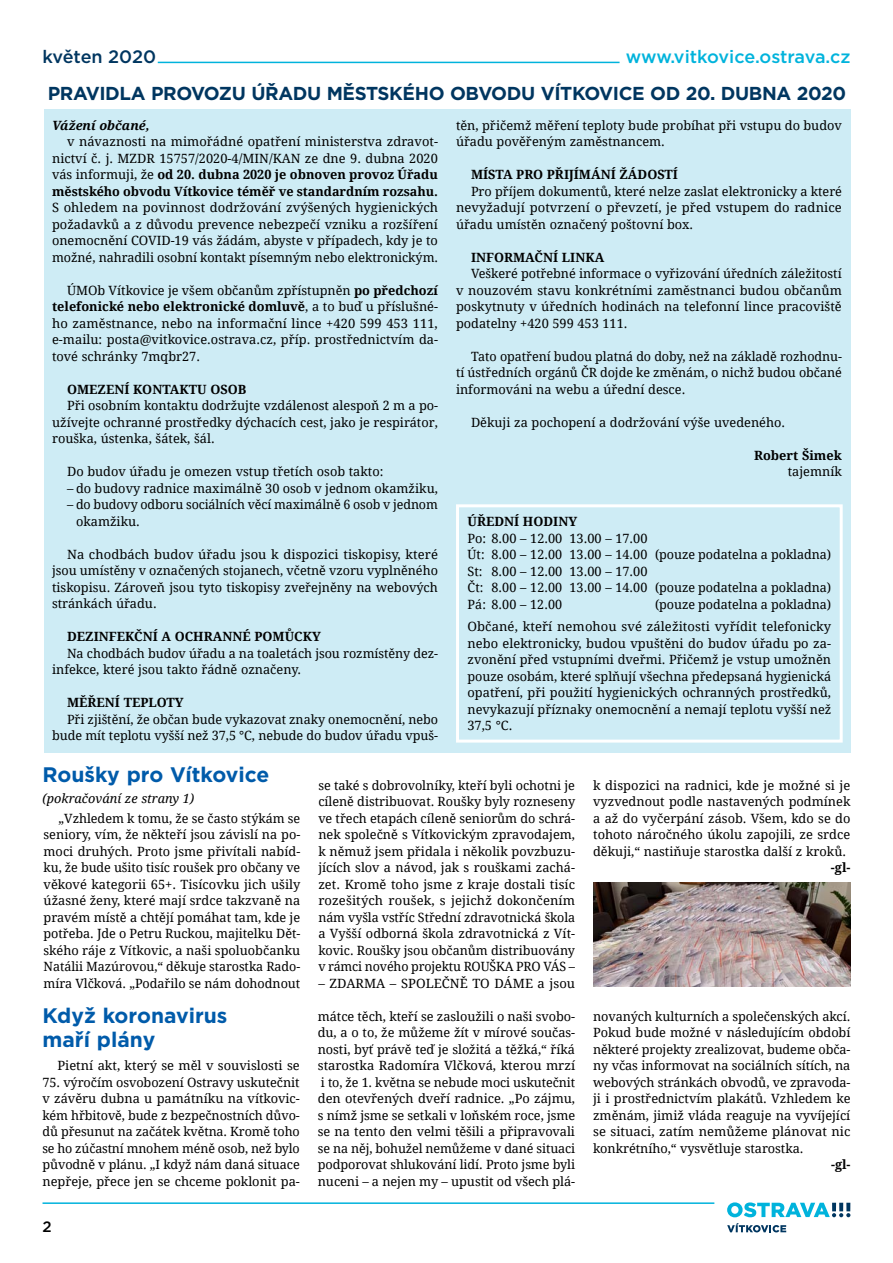
<style>
.page{position:relative;width:893px;height:1263px;background:#fff}
.page>*{position:absolute;margin:0;border:0;box-sizing:border-box;transform-origin:0 0}
.t1{font:700 21px/24px "Gotham";color:#005baa}
.t2{font:700 18.75px "Gotham";letter-spacing:-.02em;color:#003660}
.t3{font:500 18px "Gotham";letter-spacing:-.01em;color:#00b3dc}
.t4{font:500 18px "Gotham";letter-spacing:-.005em;color:#003660}
.t5{font:500 15px "Gotham";color:#000}
.t6{font:12.75px/16.5px "Droid Serif";color:#000;text-align:justify}
.t7{font:700 12.75px "Droid Serif";color:#000}
.t8{font:italic 12.75px "Droid Serif";color:#000}
.t9{font:italic 700 12.75px "Droid Serif";color:#000}
.s1{font-weight:700}
</style>
<div class="page">
<svg style="left:727px;top:1202px;width:123px;height:15px"></svg>
<svg style="left:727px;top:1223px;width:59px;height:9px"></svg>
<hr style="left:43px;top:1202px;width:671px;height:2px;background:#00b3dc">
<hr style="left:158px;top:62px;width:462px;height:1px;background:#00b3dc">
<div style="left:44px;top:110px;width:806px;height:643px;background:#ceecf5"></div>
<div style="left:456px;top:504px;width:387px;height:238px;border:3px solid #fff"></div>
<img style="left:593px;top:882px;width:257px;height:104px">
<h3 class="t4" style="left:42px;top:45px;width:115px">květen 2020</h3>
<h3 class="t3" style="left:626px;top:45px;width:226px">www.vitkovice.ostrava.cz</h3>
<h2 class="t2" style="left:48px;top:81px;width:800px">PRAVIDLA PROVOZU ÚŘADU MĚSTSKÉHO OBVODU VÍTKOVICE OD 20. DUBNA 2020</h2>
<p class="t9" style="left:52px;top:116px;width:99px">Vážení občané,</p>
<p class="t6" style="left:52px;top:133px;width:387px;text-indent:15px">v návaznosti na mimořádné opatření ministerstva zdravot&shy;nictví č. j. MZDR 15757/2020-4/MIN/KAN ze dne 9. dubna 2020 vás informuji, že <span class="s1">od 20. dubna 2020 je obnoven provoz Úřadu městského obvodu Vítkovice téměř ve standardním rozsahu.</span></p>
<p class="t6" style="left:52px;top:199px;width:388px">S ohledem na povinnost dodržování zvýšených hygienických požadavků a z důvodu prevence nebezpečí vzniku a rozšíření onemocnění COVID-19 vás žádám, abyste v případech, kdy je to možné, nahradili osobní kontakt písemným nebo elektronickým.</p>
<p class="t6" style="left:52px;top:282px;width:387px;text-indent:15px">ÚMOb Vítkovice je všem občanům zpřístupněn <span class="s1">po předchozí telefonické nebo elektronické domluvě</span>, a to buď u příslušné&shy;ho zaměstnance, nebo na informační lince +420 599 453 111, e-mailu: posta@vitkovice.ostrava.cz, příp. prostřednictvím da&shy;tové schránky 7mqbr27.</p>
<p class="t7" style="left:67px;top:380px;width:181px">OMEZENÍ KONTAKTU OSOB</p>
<p class="t6" style="left:52px;top:397px;width:387px;text-indent:15px">Při osobním kontaktu dodržujte vzdálenost alespoň 2 m a po&shy;užívejte ochranné prostředky dýchacích cest, jako je respirátor, rouška, ústenka, šátek, šál.</p>
<p class="t6" style="left:67px;top:463px;width:318px">Do budov úřadu je omezen vstup třetích osob takto:</p>
<p class="t6" style="left:67px;top:480px;width:372px">– do budovy radnice maximálně 30 osob v jednom okamžiku,</p>
<p class="t6" style="left:76px;top:496px;width:363px;text-indent:-9px">– do budovy odboru sociálních věcí maximálně 6 osob v jednom okamžiku.</p>
<p class="t6" style="left:52px;top:546px;width:387px;text-indent:15px">Na chodbách budov úřadu jsou k dispozici tiskopisy, které jsou umístěny v označených stojanech, včetně vzoru vyplněného tiskopisu. Zároveň jsou tyto tiskopisy zveřejněny na webových stránkách úřadu.</p>
<p class="t7" style="left:67px;top:628px;width:255px">DEZINFEKČNÍ A OCHRANNÉ POMŮCKY</p>
<p class="t6" style="left:52px;top:645px;width:387px;text-indent:15px">Na chodbách budov úřadu a na toaletách jsou rozmístěny dez&shy;infekce, které jsou takto řádně označeny.</p>
<p class="t7" style="left:67px;top:694px;width:118px">MĚŘENÍ TEPLOTY</p>
<p class="t6" style="left:52px;top:711px;width:387px;text-align:right">Při zjištění, že občan bude vykazovat znaky onemocnění, nebo bude mít teplotu vyšší než 37,5 °C, nebude do budov úřadu vpuš-</p>
<p class="t6" style="left:456px;top:117px;width:387px">těn, přičemž měření teploty bude probíhat při vstupu do budov úřadu pověřeným zaměstnancem.</p>
<p class="t7" style="left:471px;top:166px;width:209px">MÍSTA PRO PŘIJÍMÁNÍ ŽÁDOSTÍ</p>
<p class="t6" style="left:456px;top:183px;width:387px;text-indent:15px">Pro příjem dokumentů, které nelze zaslat elektronicky a které nevyžadují potvrzení o převzetí, je před vstupem do radnice úřadu umístěn označený poštovní box.</p>
<p class="t7" style="left:471px;top:248px;width:135px">INFORMAČNÍ LINKA</p>
<p class="t6" style="left:456px;top:265px;width:387px;text-indent:15px">Veškeré potřebné informace o vyřizování úředních záležitostí v nouzovém stavu konkrétními zaměstnanci budou občanům poskytnuty v úředních hodinách na telefonní lince pracoviště podatelny +420 599 453 111.</p>
<p class="t6" style="left:456px;top:348px;width:387px;text-indent:15px">Tato opatření budou platná do doby, než na základě rozhodnu&shy;tí ústředních orgánů ČR dojde ke změnám, o nichž budou občané informováni na webu a úřední desce.</p>
<p class="t6" style="left:471px;top:414px;width:316px">Děkuji za pochopení a dodržování výše uvedeného.</p>
<p class="t7" style="left:754px;top:446px;width:89px">Robert Šimek</p>
<p class="t6" style="left:788px;top:463px;width:56px">tajemník</p>
<p class="t7" style="left:467px;top:513px;width:111px">ÚŘEDNÍ HODINY</p>
<p class="t6" style="left:467px;top:529px;width:365px;text-align:left">Po: 8.00 – 12.00 13.00 – 17.00<br>Út: 8.00 – 12.00 13.00 – 14.00 (pouze podatelna a pokladna)<br>St: 8.00 – 12.00 13.00 – 17.00<br>Čt: 8.00 – 12.00 13.00 – 14.00 (pouze podatelna a pokladna)<br>Pá: 8.00 – 12.00</p>
<p class="t6" style="left:467px;top:592px;width:365px;line-height:22.5px;text-align:right">(pouze podatelna a pokladna)<br>Občané, kteří nemohou své záležitosti vyřídit telefonicky</p>
<p class="t6" style="left:467px;top:634px;width:365px">nebo elektronicky, budou vpuštěni do budov úřadu po za&shy;zvonění před vstupními dveřmi. Přičemž je vstup umožněn pouze osobám, které splňují všechna předepsaná hygienická opatření, při použití hygienických ochranných prostředků, nevykazují příznaky onemocnění a nemají teplotu vyšší než 37,5 °C.</p>
<h1 class="t1" style="left:43px;top:763px;width:228px">Roušky pro Vítkovice</h1>
<p class="t8" style="left:43px;top:789px;width:153px">(pokračování ze strany 1)</p>
<p class="t6" style="left:44px;top:810px;width:258px;text-indent:15px">„Vzhledem k tomu, že se často stýkám se seniory, vím, že někteří jsou závislí na po&shy;moci druhých. Proto jsme přivítali nabíd&shy;ku, že bude ušito tisíc roušek pro občany ve věkové kategorii 65+. Tisícovku jich ušily úžasné ženy, které mají srdce takzvaně na pravém místě a chtějí pomáhat tam, kde je potřeba. Jde o Petru Ruckou, majitelku Dět&shy;ského ráje z Vítkovic, a naši spoluobčanku Natálii Mazúrovou,“ děkuje starostka Rado&shy;míra Vlčková. „Podařilo se nám dohodnout</p>
<h1 class="t1" style="left:43px;top:1003px;width:186px">Když koronavirus maří plány</h1>
<p class="t6" style="left:57px;top:1057px;width:244px">Pietní akt, který se měl v souvislosti se</p>
<p class="t6" style="left:42px;top:1074px;width:259px">75. výročím osvobození Ostravy uskutečnit v závěru dubna u památníku na vítkovic&shy;kém hřbitově, bude z bezpečnostních důvo&shy;dů přesunut na začátek května. Kromě toho se ho zúčastní mnohem méně osob, než bylo původně v plánu. „I když nám daná situace nepřeje, přece jen se chceme poklonit pa-</p>
<p class="t5" style="left:43px;top:1217px;width:11px">2</p>
<p class="t6" style="left:318px;top:777px;width:258px">se také s dobrovolníky, kteří byli ochotni je cíleně distribuovat. Roušky byly rozneseny ve třech etapách cíleně seniorům do schrá&shy;nek společně s Vítkovickým zpravodajem, k němuž jsem přidala i několik povzbuzu&shy;jících slov a návod, jak s rouškami zachá&shy;zet. Kromě toho jsme z kraje dostali tisíc rozešitých roušek, s jejichž dokončením nám vyšla vstříc Střední zdravotnická škola a Vyšší odborná škola zdravotnická z Vít&shy;kovic. Roušky jsou občanům distribuovány v rámci nového projektu ROUŠKA PRO VÁS –</p>
<p class="t6" style="left:318px;top:975px;width:258px">– ZDARMA – SPOLEČNĚ TO DÁME a jsou</p>
<p class="t6" style="left:593px;top:777px;width:259px">k dispozici na radnici, kde je možné si je vyzvednout podle nastavených podmínek a až do vyčerpání zásob. Všem, kdo se do tohoto náročného úkolu zapojili, ze srdce děkuji,“ nastiňuje starostka další z kroků.</p>
<p class="t7" style="left:831px;top:859px;width:21px">-gl-</p>
<p class="t6" style="left:318px;top:1008px;width:259px">mátce těch, kteří se zasloužili o naši svobo&shy;du, a o to, že můžeme žít v mírové součas&shy;nosti, byť právě teď je složitá a těžká,“ říká starostka Radomíra Vlčková, kterou mrzí i to, že 1. května se nebude moci uskutečnit den otevřených dveří radnice. „Po zájmu, s nímž jsme se setkali v loňském roce, jsme se na tento den velmi těšili a připravovali se na něj, bohužel nemůžeme v dané situaci podporovat shlukování lidí. Proto jsme byli nuceni – a nejen my – upustit od všech plá-</p>
<p class="t6" style="left:593px;top:1008px;width:259px">novaných kulturních a společenských akcí.<br>Pokud bude možné v následujícím období některé projekty zrealizovat, budeme obča&shy;ny včas informovat na sociálních sítích, na webových stránkách obvodů, ve zpravoda&shy;ji i prostřednictvím plakátů. Vzhledem ke změnám, jimiž vláda reaguje na vyvíjející se situaci, zatím nemůžeme plánovat nic konkrétního,“ vysvětluje starostka.</p>
<p class="t7" style="left:831px;top:1156px;width:21px">-gl-</p>
</div>
